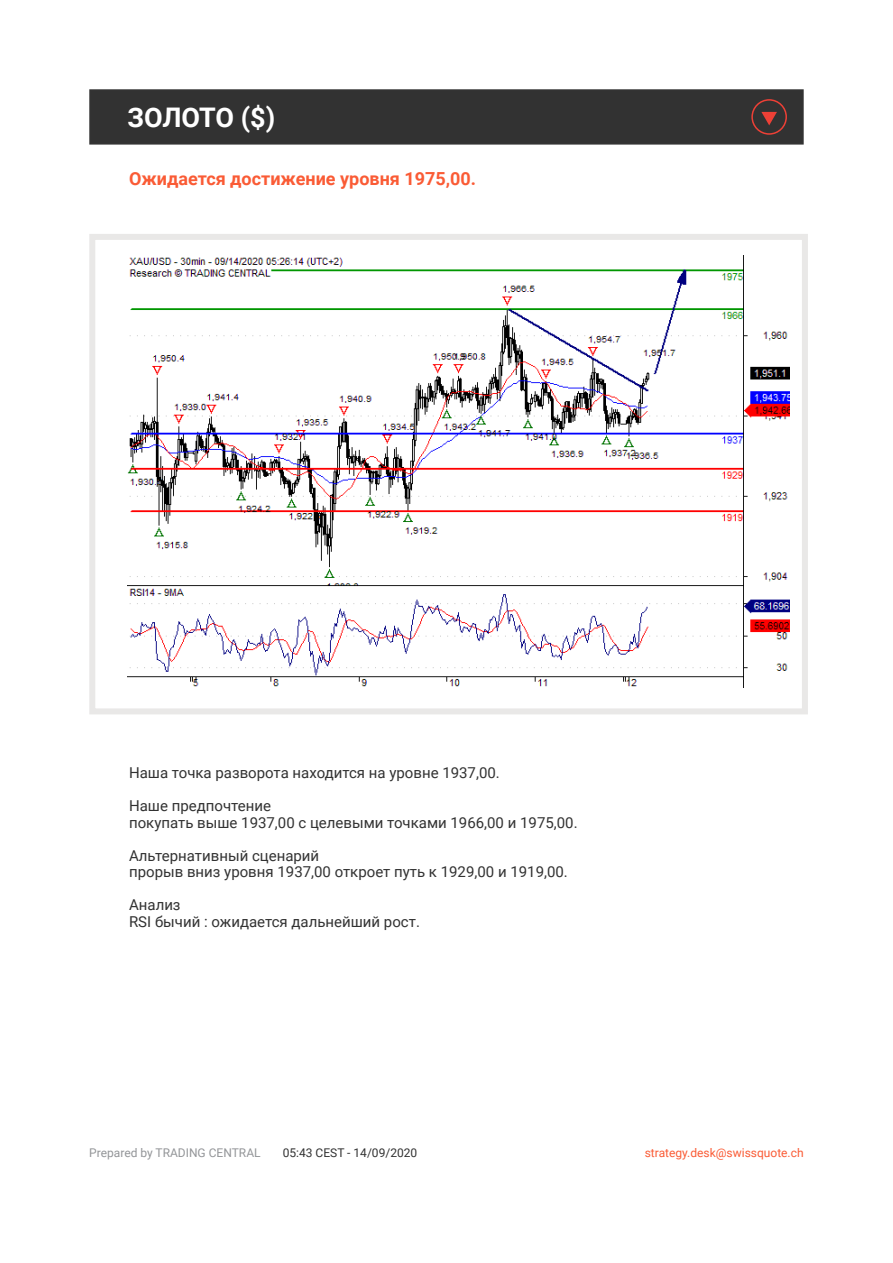
<style>
.page{position:relative;width:893px;height:1263px;background:#fff}
.page>*{position:absolute;margin:0;border:0;box-sizing:border-box;transform-origin:0 0}
.t1{font:700 27px "Roboto";letter-spacing:-.015em;color:#fff}
.t2{font:700 18px "Roboto";color:#fa5b35}
.t3{font:15px/16.5px "Roboto";color:#323232}
.t4{font:12px "Roboto";color:#fa5b35}
.t5{font:12px "Roboto";color:#939598}
.t6{font:12px "Roboto";color:#323232}
</style>
<div class="page">
<div style="left:89px;top:234px;width:719px;height:480px;border:6px solid #e9e8e7"></div>
<div style="left:89px;top:89px;width:715px;height:56px;background:#323232;border:2px solid #323232"></div>
<img style="left:128px;top:255px;width:661px;height:432px">
<svg style="left:751px;top:99px;width:36px;height:36px"></svg>
<h1 class="t1" style="left:128px;top:98px;width:149px">ЗОЛОТО ($)</h1>
<p class="t2" style="left:129px;top:166px;width:348px">Ожидается достижение уровня 1975,00.</p>
<p class="t3" style="left:129px;top:764px;width:372px">Наша точка разворота находится на уровне 1937,00.</p>
<p class="t3" style="left:129px;top:797px;width:450px">Наше предпочтение<br>покупать выше 1937,00 с целевыми точками 1966,00 и 1975,00.</p>
<p class="t3" style="left:129px;top:846px;width:440px">Альтернативный сценарий<br>прорыв вниз уровня 1937,00 откроет путь к 1929,00 и 1919,00.</p>
<p class="t3" style="left:129px;top:896px;width:292px">Анализ<br>RSI бычий : ожидается дальнейший рост.</p>
<p class="t5" style="left:89px;top:1144px;width:173px">Prepared by TRADING CENTRAL</p>
<p class="t6" style="left:283px;top:1144px;width:136px">05:43 CEST - 14/09/2020</p>
<p class="t4" style="left:645px;top:1144px;width:160px">strategy.desk@swissquote.ch</p>
</div>
